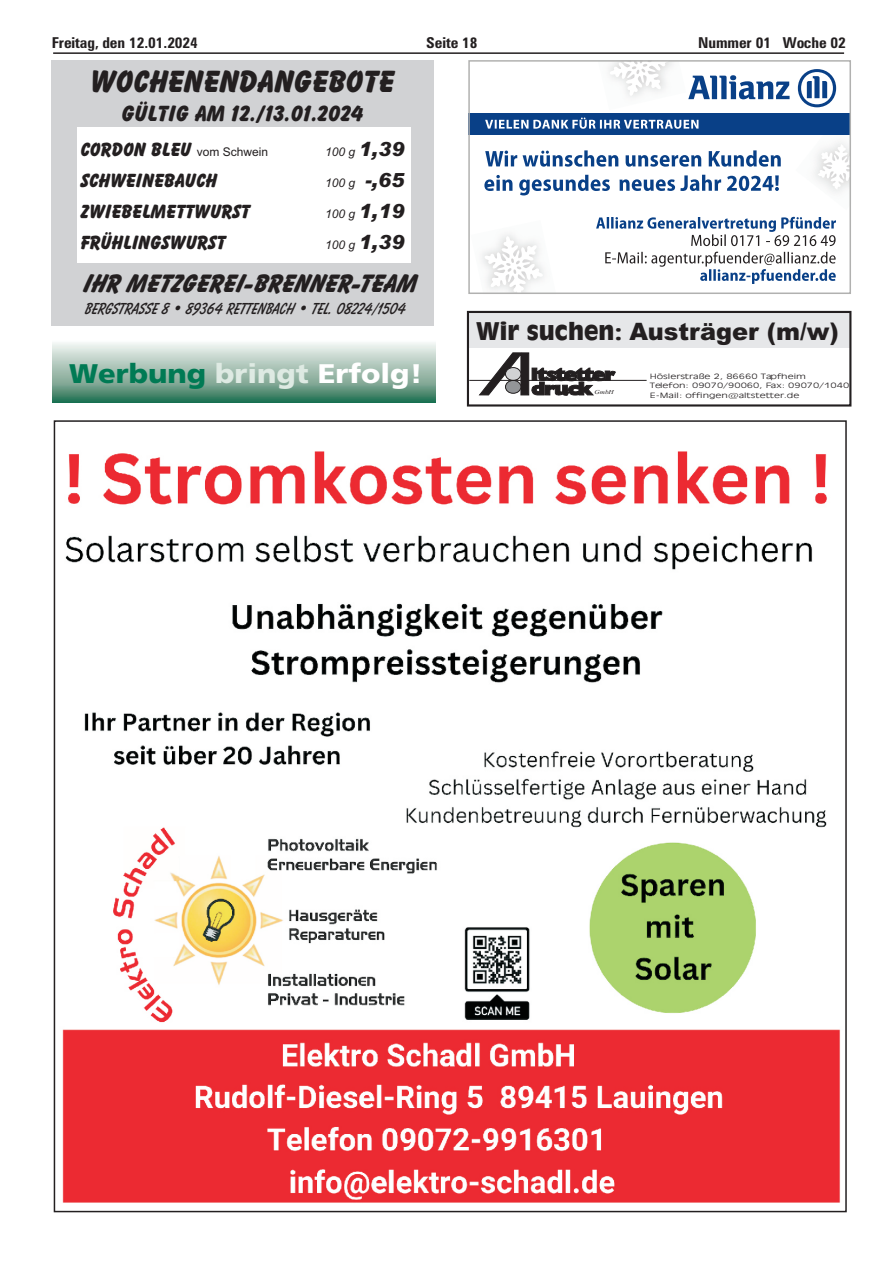
<style>
.page{position:relative;width:893px;height:1263px;background:#fff}
.page>*{position:absolute;margin:0;border:0;box-sizing:border-box;transform-origin:0 0}
.t1{font:800 31.5px "Balloon BT";color:#231f20}
.t2{font:900 26.85px "Frutiger";color:#007a54;scale:1.08 1}
.t3{font:italic 800 25.8px "Balloon BT";color:#231f20}
.t4{font:italic 900 24px "Arial";color:#231f20}
.t5{font:800 22.5px "Balloon BT";color:#231f20}
.t6{font:800 19.5px "Balloon BT";color:#231f20}
.t7{font:italic 700 16.35px "Balloon BT";color:#231f20}
.t8{font:700 condensed 15px "Zurich BT";letter-spacing:-.005em;color:#231f20;scale:1.04 1}
.t9{font:italic 12px "Arial";color:#231f20}
.t10{font:300 7.2px/9.4px "Incised 901 BT";color:#231f20;scale:1.48 1}
.t11{font:italic 6px "Times New Roman";color:#231f20;scale:1.2 1}
.s1{font-family:"Arial";font-weight:400;font-size:12px}
.s2{font-weight:900;font-size:19.5px}
.s3{color:#deeae3}
.s4{color:#fff}
.s5{font-family:"Incised 901 BT";font-weight:700;font-style:normal}
</style>
<div class="page">
<hr style="left:53px;top:52px;width:791px;height:2px;background:#231f20">
<img style="left:53px;top:420px;width:794px;height:793px">
<div style="left:52px;top:61px;width:382px;height:265px;background:#d1d2d4"></div>
<div style="left:78px;top:127px;width:333px;height:136px;background:#fff"></div>
<svg style="left:596px;top:217px;width:240px;height:29px"></svg>
<svg style="left:605px;top:252px;width:231px;height:32px"></svg>
<svg style="left:817px;top:144px;width:31px;height:46px"></svg>
<img style="left:608px;top:63px;width:64px;height:35px">
<svg style="left:609px;top:63px;width:60px;height:33px"></svg>
<svg style="left:484px;top:236px;width:59px;height:55px"></svg>
<div style="left:468px;top:113px;width:383px;height:22px;background:#094087"></div>
<svg style="left:485px;top:118px;width:213px;height:11px"></svg>
<svg style="left:485px;top:150px;width:296px;height:17px"></svg>
<svg style="left:484px;top:175px;width:126px;height:20px"></svg>
<svg style="left:620px;top:175px;width:159px;height:16px"></svg>
<svg style="left:688px;top:75px;width:102px;height:24px"></svg>
<svg style="left:798px;top:69px;width:38px;height:38px"></svg>
<div style="left:468px;top:60px;width:383px;height:234px;border:2px solid #b1b1b0"></div>
<svg style="left:479px;top:352px;width:137px;height:81px"></svg>
<div style="left:505px;top:380px;width:16px;height:13px;background:#939598;border:1px solid #231f20;border-radius:50%"></div>
<div style="left:505px;top:367px;width:16px;height:14px;background:#d1d2d4;border:1px solid #231f20;border-radius:50%"></div>
<hr style="left:469px;top:380px;width:178px;height:1px;background:#231f20">
<div style="left:468px;top:312px;width:383px;height:36px;background:#e6e7e9"></div>
<div style="left:467px;top:311px;width:384px;height:96px;border:2px solid #231f20"></div>
<svg style="left:52px;top:343px;width:383px;height:59px;background:#97b8a9"></svg>
<h3 class="t8" style="left:52px;top:37px;width:142px">Freitag, den 12.01.2024</h3>
<h3 class="t8" style="left:426px;top:37px;width:51px">Seite 18</h3>
<h3 class="t8" style="left:698px;top:37px;width:144px">Nummer 01 Woche 02</h3>
<h1 class="t1" style="left:91px;top:68px;width:306px">WOCHENENDANGEBOTE</h1>
<h3 class="t5" style="left:122px;top:104px;width:243px">GÜLTIG AM 12./13.01.2024</h3>
<h3 class="t6" style="left:81px;top:141px;width:189px">CORDON BLEU <span class="s1">vom Schwein</span></h3>
<h3 class="t9" style="left:325px;top:148px;width:80px">100 g <span class="s2">1,39</span></h3>
<h3 class="t6" style="left:81px;top:172px;width:138px">SCHWEINEBAUCH</h3>
<h3 class="t9" style="left:325px;top:178px;width:81px">100 g <span class="s2">-,65</span></h3>
<h3 class="t6" style="left:81px;top:203px;width:171px">ZWIEBELMETTWURST</h3>
<h3 class="t9" style="left:325px;top:209px;width:80px">100 g <span class="s2">1,19</span></h3>
<h3 class="t6" style="left:81px;top:235px;width:147px">FRÜHLINGSWURST</h3>
<h3 class="t9" style="left:325px;top:241px;width:80px">100 g <span class="s2">1,39</span></h3>
<h3 class="t3" style="left:83px;top:273px;width:340px">IHRMETZGEREI-BRENNER-TEAM</h3>
<h3 class="t7" style="left:85px;top:301px;width:325px">BERGSTRAßE 8 • 89364 RETTENBACH • TEL.08224/1504</h3>
<h2 class="t2" style="left:69px;top:359px;width:329px">Werbung <span class="s3">bringt</span> <span class="s4">Erfolg!</span></h2>
<h3 class="t4" style="left:476px;top:323px;width:364px"><span class="s5">Wir suchen:</span> Austräger (m/w)</h3>
<p class="t11" style="left:595px;top:389px;width:18px">GmbH</p>
<p class="t10" style="left:650px;top:372px;width:136px">Höslerstraße 2, 86660 Tapfheim<br>Telefon: 09070/90060, Fax: 09070/1040<br>E-Mail: offingen@altstetter.de</p>
</div>
